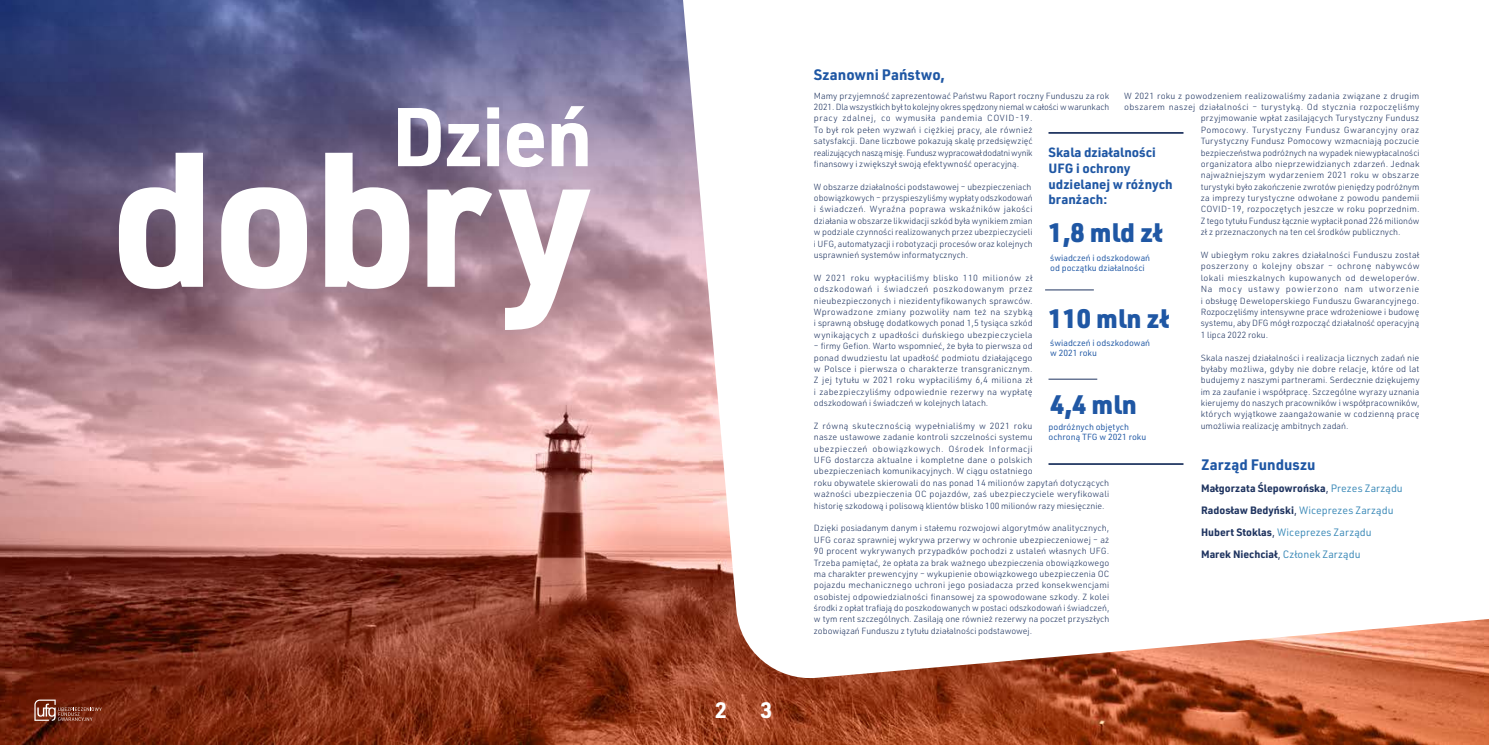
<style>
.page{position:relative;width:1489px;height:745px;background:#fff}
.page>*{position:absolute;margin:0;border:0;box-sizing:border-box;transform-origin:0 0}
.t1{font:700 187.51px "URWDIN";letter-spacing:-.02em;color:#fff}
.t2{font:700 81.38px "URWDIN";letter-spacing:-.025em;color:#fff}
.t3{font:900 26.25px "URWDIN";color:#1f57a4}
.t4{font:700 21.88px "URWDIN";color:#fff}
.t5{font:700 14.88px "URWDIN";color:#1f57a4}
.t6{font:700 13.12px/15.8px "URWDIN";color:#1f57a4}
.t7{font:700 10.5px/21.9px "URWDIN";color:#1f3460}
.t8{font:300 8.75px/11.4px "URWDIN";letter-spacing:.01em;color:#1f3460;text-align:justify}
.t9{font:8.75px/10.5px "URWDIN";color:#1f57a4}
.t10{font:300 8.75px "URWDIN";letter-spacing:.03em;color:#1f3460}
.s1{font-weight:400}
.s2{font-weight:400;color:#3c8ab8}
</style>
<div class="page">
<img style="left:0;top:0;width:1488px;height:744px">
<svg style="left:679px;top:0;width:809px;height:681px"></svg>
<div style="left:1045px;top:132px;width:143px;height:324px;background:#fff"></div>
<hr style="left:1048px;top:463px;width:135px;height:1px;background:#1f3460">
<hr style="left:1045px;top:289px;width:48px;height:1px;background:#1f3460">
<hr style="left:1048px;top:378px;width:49px;height:1px;background:#1f3460">
<hr style="left:1048px;top:132px;width:135px;height:2px;background:#1f3460">
<svg style="left:34px;top:699px;width:68px;height:21px"></svg>
<h3 class="t5" style="left:814px;top:65px;width:132px">Szanowni Państwo,</h3>
<p class="t8" style="left:814px;top:89px;width:297px;text-align:left">Mamy przyjemność zaprezentować Państwu Raport roczny Funduszu za rok 2021. Dla wszystkich był to kolejny okres spędzony niemal w całości w warunkach pracy zdalnej, co wymusiła pandemia COVID-19.<br>To był rok pełen wyzwań i ciężkiej pracy, ale również<br>satysfakcji. Dane liczbowe pokazują skalę przedsięwzięć<br>realizujących naszą misję. Fundusz wypracował dodatni wynik<br>finansowy i zwiększył swoją efektywność operacyjną.</p>
<p class="t8" style="left:814px;top:180px;width:220px;text-align:left">W obszarze działalności podstawowej – ubezpieczeniach obowiązkowych – przyspieszyliśmy wypłaty odszkodowań i świadczeń. Wyraźna poprawa wskaźników jakości działania w obszarze likwidacji szkód była wynikiem zmian w podziale czynności realizowanych przez ubezpieczycieli i UFG, automatyzacji i robotyzacji procesów oraz kolejnych usprawnień systemów informatycznych.</p>
<p class="t8" style="left:814px;top:271px;width:220px">W 2021 roku wypłaciliśmy blisko 110 milionów zł odszkodowań i świadczeń poszkodowanym przez nieubezpieczonych i niezidentyfikowanych sprawców.<br>Wprowadzone zmiany pozwoliły nam też na szybką i sprawną obsługę dodatkowych ponad 1,5 tysiąca szkód wynikających z upadłości duńskiego ubezpieczyciela</p>
<p class="t8" style="left:814px;top:340px;width:220px">– firmy Gefion. Warto wspomnieć, że była to pierwsza od ponad dwudziestu lat upadłość podmiotu działającego w Polsce i pierwsza o charakterze transgranicznym.<br>Z jej tytułu w 2021 roku wypłaciliśmy 6,4 miliona zł i zabezpieczyliśmy odpowiednie rezerwy na wypłatę odszkodowań i świadczeń w kolejnych latach.</p>
<p class="t8" style="left:814px;top:419px;width:297px;text-align:left">Z równą skutecznością wypełnialiśmy w 2021 roku<br>nasze ustawowe zadanie kontroli szczelności systemu<br>ubezpieczeń obowiązkowych. Ośrodek Informacji<br>UFG dostarcza aktualne i kompletne dane o polskich<br>ubezpieczeniach komunikacyjnych. W ciągu ostatniego<br>roku obywatele skierowali do nas ponad 14 milionów zapytań dotyczących ważności ubezpieczenia OC pojazdów, zaś ubezpieczyciele weryfikowali historię szkodową i polisową klientów blisko 100 milionów razy miesięcznie.</p>
<p class="t8" style="left:814px;top:522px;width:297px">Dzięki posiadanym danym i stałemu rozwojowi algorytmów analitycznych, UFG coraz sprawniej wykrywa przerwy w ochronie ubezpieczeniowej – aż 90 procent wykrywanych przypadków pochodzi z ustaleń własnych UFG.<br>Trzeba pamiętać, że opłata za brak ważnego ubezpieczenia obowiązkowego ma charakter prewencyjny – wykupienie obowiązkowego ubezpieczenia OC pojazdu mechanicznego uchroni jego posiadacza przed konsekwencjami osobistej odpowiedzialności finansowej za spowodowane szkody. Z kolei środki z opłat trafiają do poszkodowanych w postaci odszkodowań i świadczeń, w tym rent szczególnych. Zasilają one również rezerwy na poczet przyszłych zobowiązań Funduszu z tytułu działalności podstawowej.</p>
<p class="t8" style="left:1124px;top:89px;width:297px">W 2021 roku z powodzeniem realizowaliśmy zadania związane z drugim</p>
<p class="t10" style="left:1124px;top:101px;width:297px">obszarem naszej działalności – turystyką. Od stycznia rozpoczęliśmy</p>
<p class="t8" style="left:1200px;top:112px;width:220px">przyjmowanie wpłat zasilających Turystyczny Fundusz</p>
<p class="t10" style="left:1200px;top:124px;width:220px">Pomocowy. Turystyczny Fundusz Gwarancyjny oraz</p>
<p class="t8" style="left:1200px;top:135px;width:220px">Turystyczny Fundusz Pomocowy wzmacniają poczucie</p>
<p class="t8" style="left:1200px;top:146px;width:220px">bezpieczeństwa podróżnych na wypadek niewypłacalności</p>
<p class="t8" style="left:1200px;top:158px;width:220px">organizatora albo nieprzewidzianych zdarzeń. Jednak</p>
<p class="t8" style="left:1200px;top:169px;width:220px">najważniejszym wydarzeniem 2021 roku w obszarze</p>
<p class="t8" style="left:1200px;top:180px;width:220px">turystyki było zakończenie zwrotów pieniędzy podróżnym</p>
<p class="t8" style="left:1200px;top:192px;width:220px">za imprezy turystyczne odwołane z powodu pandemii</p>
<p class="t8" style="left:1200px;top:203px;width:220px">COVID-19, rozpoczętych jeszcze w roku poprzednim.</p>
<p class="t8" style="left:1200px;top:215px;width:220px">Z tego tytułu Fundusz łącznie wypłacił ponad 226 milionów</p>
<p class="t8" style="left:1200px;top:226px;width:201px">zł z przeznaczonych na ten cel środków publicznych.</p>
<p class="t8" style="left:1200px;top:249px;width:220px">W ubiegłym roku zakres działalności Funduszu został poszerzony o kolejny obszar – ochronę nabywców lokali mieszkalnych kupowanych od deweloperów.<br>Na mocy ustawy powierzono nam utworzenie i obsługę Deweloperskiego Funduszu Gwarancyjnego.<br>Rozpoczęliśmy intensywne prace wdrożeniowe i budowę systemu, aby DFG mógł rozpocząć działalność operacyjną 1 lipca 2022 roku.</p>
<p class="t8" style="left:1200px;top:351px;width:220px">Skala naszej działalności i realizacja licznych zadań nie byłaby możliwa, gdyby nie dobre relacje, które od lat budujemy z naszymi partnerami. Serdecznie dziękujemy im za zaufanie i współpracę. Szczególne wyrazy uznania kierujemy do naszych pracowników i współpracowników, których wyjątkowe zaangażowanie w codzienną pracę umożliwia realizację ambitnych zadań.</p>
<h3 class="t5" style="left:1200px;top:454px;width:116px">Zarząd Funduszu</h3>
<p class="t7" style="left:1200px;top:476px;width:203px">Małgorzata Ślepowrońska<span class="s1">,</span> <span class="s2">Prezes Zarządu </span>Radosław Bedyński<span class="s1">,</span> <span class="s2">Wiceprezes Zarządu </span>Hubert Stoklas<span class="s1">,</span> <span class="s2">Wiceprezes Zarządu </span>Marek Niechciał<span class="s1">,</span> <span class="s2">Członek Zarządu</span></p>
<h2 class="t2" style="left:391px;top:81px;width:203px">Dzień</h2>
<h1 class="t1" style="left:109px;top:91px;width:485px">dobry</h1>
<h3 class="t6" style="left:1048px;top:144px;width:126px">Skala działalności<br>UFG i ochrony udzielanej w różnych branżach:</h3>
<h3 class="t3" style="left:1048px;top:214px;width:116px">1,8 mld zł</h3>
<p class="t9" style="left:1050px;top:252px;width:102px">świadczeń i odszkodowań od początku działalności</p>
<h3 class="t3" style="left:1048px;top:299px;width:122px">110 mln zł</h3>
<p class="t9" style="left:1050px;top:336px;width:102px">świadczeń i odszkodowań w 2021 roku</p>
<h3 class="t3" style="left:1050px;top:385px;width:88px">4,4 mln</h3>
<p class="t9" style="left:1048px;top:420px;width:99px">podróżnych objętych ochroną TFG w 2021 roku</p>
<h3 class="t4" style="left:715px;top:694px;width:13px">2</h3>
<h3 class="t4" style="left:760px;top:694px;width:13px">3</h3>
</div>
